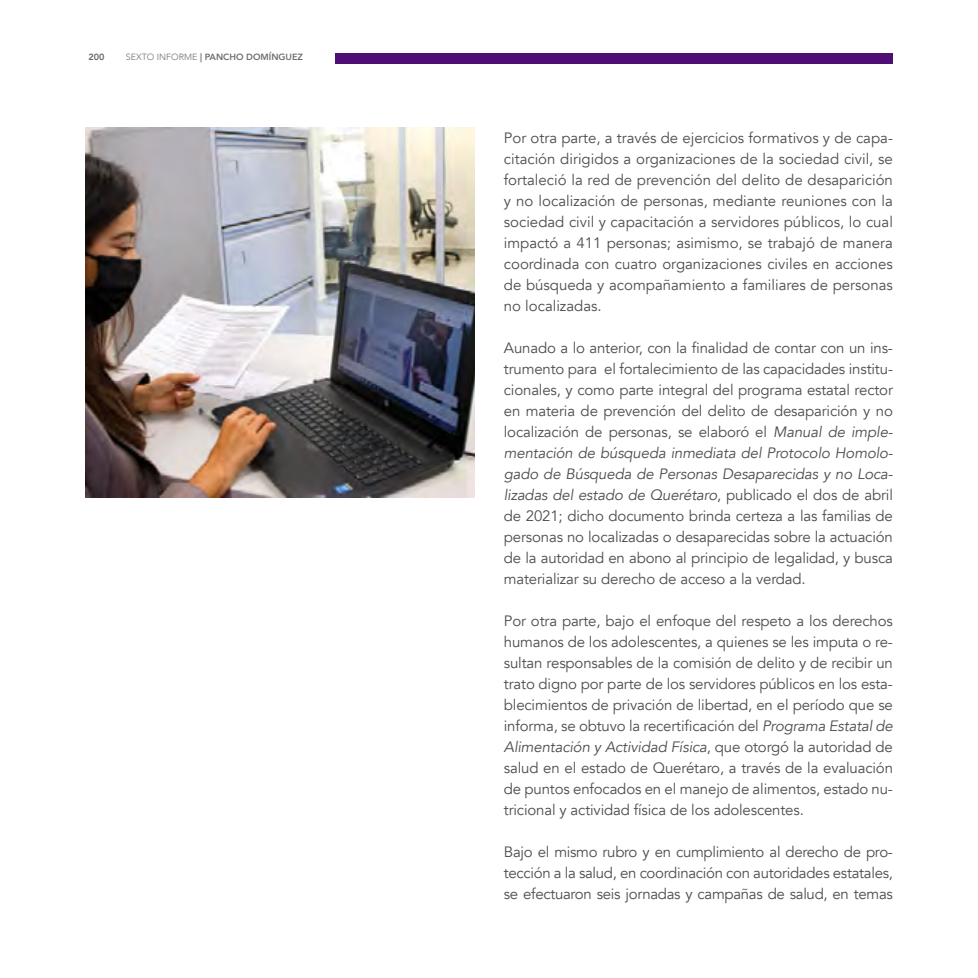
<style>
.page{position:relative;width:978px;height:978px;background:#fff}
.page>*{position:absolute;margin:0;border:0;box-sizing:border-box;transform-origin:0 0}
.t1{font:15px/21px "Avenir";letter-spacing:-.01em;color:#4d4d4f;text-align:justify}
.t2{font:800 9px "Avenir";color:#6d6e71}
.t3{font:800 9px "Avenir";color:#636466}
.s1{font-weight:300}
.s2{font-style:italic}
</style>
<div class="page">
<div style="left:335px;top:53px;width:558px;height:11px;background:#4f0d76"></div>
<img style="left:85px;top:128px;width:389px;height:369px">
<p class="t3" style="left:88px;top:50px;width:17px">200</p>
<p class="t2" style="left:126px;top:50px;width:179px"><span class="s1">SEXTO INFORME</span> | PANCHO DOMÍNGUEZ</p>
<p class="t1" style="left:504px;top:127px;width:391px">Por otra parte, a través de ejercicios formativos y de capa&shy;citación dirigidos a organizaciones de la sociedad civil, se fortaleció la red de prevención del delito de desaparición y no localización de personas, mediante reuniones con la sociedad civil y capacitación a servidores públicos, lo cual impactó a 411 personas; asimismo, se trabajó de manera coordinada con cuatro organizaciones civiles en acciones de búsqueda y acompañamiento a familiares de personas no localizadas.</p>
<p class="t1" style="left:504px;top:337px;width:391px">Aunado a lo anterior, con la finalidad de contar con un ins&shy;trumento para el fortalecimiento de las capacidades institu&shy;cionales, y como parte integral del programa estatal rector en materia de prevención del delito de desaparición y no localización de personas, se elaboró el <span class="s2">Manual de imple&shy;mentación de búsqueda inmediata del Protocolo Homolo&shy;gado de Búsqueda de Personas Desaparecidas y no Loca&shy;lizadas del estado de Querétaro</span>, publicado el dos de abril de 2021; dicho documento brinda certeza a las familias de personas no localizadas o desaparecidas sobre la actuación de la autoridad en abono al principio de legalidad, y busca materializar su derecho de acceso a la verdad.</p>
<p class="t1" style="left:504px;top:610px;width:391px">Por otra parte, bajo el enfoque del respeto a los derechos humanos de los adolescentes, a quienes se les imputa o re&shy;sultan responsables de la comisión de delito y de recibir un trato digno por parte de los servidores públicos en los esta&shy;blecimientos de privación de libertad, en el período que se informa, se obtuvo la recertificación del <span class="s2">Programa Estatal de Alimentación y Actividad Física</span>, que otorgó la autoridad de salud en el estado de Querétaro, a través de la evaluación de puntos enfocados en el manejo de alimentos, estado nu&shy;tricional y actividad física de los adolescentes.</p>
<p class="t1" style="left:504px;top:841px;width:391px">Bajo el mismo rubro y en cumplimiento al derecho de pro&shy;tección a la salud, en coordinación con autoridades estatales, se efectuaron seis jornadas y campañas de salud, en temas</p>
</div>
